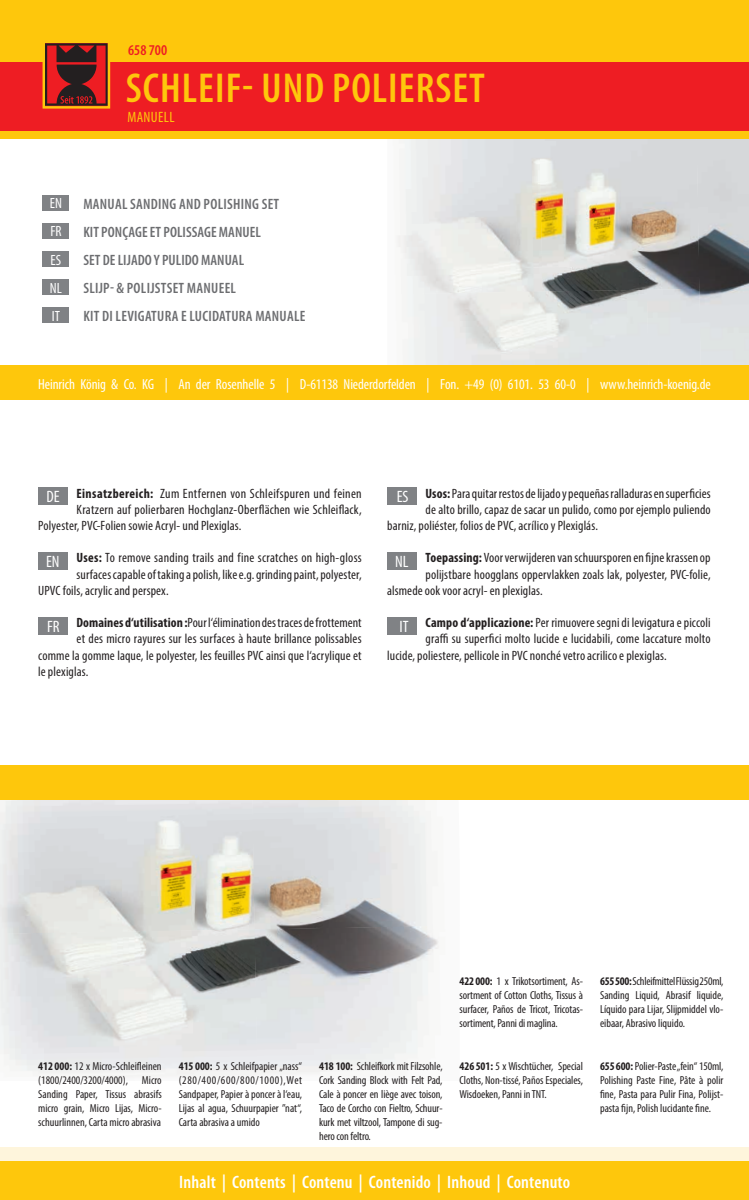
<style>
.page{position:relative;width:749px;height:1200px;background:#fff}
.page>*{position:absolute;margin:0;border:0;box-sizing:border-box;transform-origin:0 0}
.t1{font:600 condensed 42px "Myriad Pro";letter-spacing:.025em;color:#fec70c}
.t2{font:600 condensed 18px "Myriad Pro";letter-spacing:.01em;color:#fff}
.t3{font:condensed 16.5px "Myriad Pro";color:#fff}
.t4{font:600 condensed 15px "Myriad Pro";letter-spacing:.02em;color:#6c6d70}
.t5{font:condensed 15px "Myriad Pro";letter-spacing:.025em;color:#fec70c}
.t6{font:600 condensed 15px "Myriad Pro";letter-spacing:.005em;color:#ee1d23}
.t7{font:condensed 14.85px "Myriad Pro";color:#fff}
.t8{font:condensed 14.7px "Myriad Pro";letter-spacing:-.005em;color:#fff}
.t9{font:condensed 13.5px "Myriad Pro";letter-spacing:.01em;color:#231f20}
.t10{font:condensed 11.7px/14px "Myriad Pro";letter-spacing:-.005em;color:#231f20;text-align:justify}
.s1{font-weight:700}
</style>
<div class="page">
<img style="left:0;top:799px;width:252px;height:129px">
<img style="left:252px;top:799px;width:207px;height:129px">
<img style="left:0;top:928px;width:254px;height:150px">
<img style="left:254px;top:925px;width:205px;height:150px">
<img style="left:387px;top:138px;width:152px;height:151px">
<img style="left:539px;top:138px;width:157px;height:151px">
<img style="left:696px;top:138px;width:52px;height:228px">
<img style="left:387px;top:289px;width:259px;height:77px">
<img style="left:646px;top:288px;width:55px;height:78px">
<div style="left:0;top:0;width:748px;height:138px;background:#fec70c"></div>
<div style="left:0;top:62px;width:748px;height:68px;background:#ee1d23"></div>
<svg style="left:42px;top:43px;width:69px;height:66px"></svg>
<div style="left:43px;top:195px;width:26px;height:16px;background:#808285"></div>
<div style="left:43px;top:223px;width:26px;height:16px;background:#808285"></div>
<div style="left:43px;top:251px;width:26px;height:16px;background:#808285"></div>
<div style="left:43px;top:307px;width:26px;height:16px;background:#808285"></div>
<div style="left:43px;top:279px;width:26px;height:16px;background:#808285"></div>
<div style="left:0;top:366px;width:748px;height:34px;background:#fec70c"></div>
<div style="left:38px;top:551px;width:30px;height:18px;background:#808285"></div>
<div style="left:38px;top:487px;width:30px;height:18px;background:#808285"></div>
<div style="left:38px;top:616px;width:30px;height:18px;background:#808285"></div>
<div style="left:387px;top:487px;width:30px;height:18px;background:#808285"></div>
<div style="left:387px;top:551px;width:30px;height:18px;background:#808285"></div>
<div style="left:387px;top:616px;width:30px;height:18px;background:#808285"></div>
<div style="left:0;top:765px;width:748px;height:34px;background:#fec70c"></div>
<div style="left:0;top:1147px;width:748px;height:52px;background:#fef5dc"></div>
<div style="left:0;top:1161px;width:748px;height:38px;background:#fec70c"></div>
<p class="t6" style="left:128px;top:42px;width:41px">658 700</p>
<h1 class="t1" style="left:126px;top:65px;width:360px">SCHLEIF- UND POLIERSET</h1>
<p class="t5" style="left:127px;top:108px;width:49px">MANUELL</p>
<p class="t7" style="left:50px;top:194px;width:14px">EN</p>
<p class="t4" style="left:83px;top:195px;width:197px">MANUAL SANDING AND POLISHING SET</p>
<p class="t7" style="left:50px;top:222px;width:13px">FR</p>
<p class="t4" style="left:83px;top:223px;width:179px">KIT PONÇAGE ET POLISSAGE MANUEL</p>
<p class="t7" style="left:51px;top:250px;width:12px">ES</p>
<p class="t4" style="left:83px;top:251px;width:162px">SET DE LIJADO Y PULIDO MANUAL</p>
<p class="t7" style="left:50px;top:278px;width:14px">NL</p>
<p class="t4" style="left:83px;top:279px;width:154px">SLIJP- &amp; POLIJSTSET MANUEEL</p>
<p class="t7" style="left:52px;top:306px;width:10px">IT</p>
<p class="t4" style="left:83px;top:307px;width:223px">KIT DI LEVIGATURA E LUCIDATURA MANUALE</p>
<p class="t8" style="left:38px;top:375px;width:673px">Heinrich König &amp; Co. KG | An der Rosenhelle 5 | D-61138 Niederdorfelden | Fon. +49 (0) 6101. 53 60-0 | www.heinrich-koenig.de</p>
<p class="t9" style="left:77px;top:485px;width:286px"><span class="s1">Einsatzbereich:</span> Zum Entfernen von Schleifspuren und feinen</p>
<p class="t9" style="left:77px;top:501px;width:286px">Kratzern auf polierbaren Hochglanz-Oberflächen wie Schleiflack,</p>
<p class="t9" style="left:38px;top:517px;width:204px">Polyester, PVC-Folien sowie Acryl- und Plexiglas.</p>
<p class="t9" style="left:77px;top:549px;width:286px"><span class="s1">Uses:</span> To remove sanding trails and fine scratches on high-gloss</p>
<p class="t9" style="left:77px;top:566px;width:286px">surfaces capable of taking a polish, like e.g. grinding paint, polyester,</p>
<p class="t9" style="left:38px;top:582px;width:132px">UPVC foils, acrylic and perspex.</p>
<p class="t9" style="left:77px;top:614px;width:286px"><span class="s1">Domaines d‘utilisation :</span>Pour l‘élimination des traces de frottement</p>
<p class="t9" style="left:77px;top:630px;width:286px">et des micro rayures sur les surfaces à haute brillance polissables</p>
<p class="t9" style="left:38px;top:647px;width:325px">comme la gomme laque, le polyester, les feuilles PVC ainsi que l‘acrylique et</p>
<p class="t9" style="left:38px;top:663px;width:52px">le plexiglas.</p>
<p class="t3" style="left:46px;top:487px;width:15px">DE</p>
<p class="t3" style="left:46px;top:551px;width:15px">EN</p>
<p class="t3" style="left:47px;top:616px;width:14px">FR</p>
<p class="t9" style="left:425px;top:485px;width:286px"><span class="s1">Usos:</span> Para quitar restos de lijado y pequeñas ralladuras en superficies</p>
<p class="t9" style="left:425px;top:501px;width:286px">de alto brillo, capaz de sacar un pulido, como por ejemplo puliendo</p>
<p class="t9" style="left:387px;top:517px;width:212px">barniz, poliéster, folios de PVC, acrílico y Plexiglás.</p>
<p class="t9" style="left:425px;top:549px;width:286px"><span class="s1">Toepassing:</span> Voor verwijderen van schuursporen en fijne krassen op</p>
<p class="t9" style="left:425px;top:566px;width:286px">polijstbare hoogglans oppervlakken zoals lak, polyester, PVC-folie,</p>
<p class="t9" style="left:387px;top:582px;width:157px">alsmede ook voor acryl- en plexiglas.</p>
<p class="t9" style="left:425px;top:614px;width:286px"><span class="s1">Campo d‘applicazione:</span> Per rimuovere segni di levigatura e piccoli</p>
<p class="t9" style="left:425px;top:630px;width:286px">graffi su superfici molto lucide e lucidabili, come laccature molto</p>
<p class="t9" style="left:387px;top:647px;width:281px">lucide, poliestere, pellicole in PVC nonché vetro acrilico e plexiglas.</p>
<p class="t3" style="left:396px;top:487px;width:13px">ES</p>
<p class="t3" style="left:395px;top:551px;width:15px">NL</p>
<p class="t3" style="left:399px;top:616px;width:11px">IT</p>
<p class="t10" style="left:459px;top:973px;width:125px"><span class="s1">422 000:</span> 1 x Trikotsortiment, As&shy;sortment of Cotton Cloths, Tissus à surfacer, Paños de Tricot, Tricotas&shy;sortiment, Panni di maglina.</p>
<p class="t10" style="left:600px;top:973px;width:125px"><span class="s1">655 500:</span> Schleifmittel Flüssig 250ml, Sanding Liquid, Abrasif liquide, Líquido para Lijar, Slijpmiddel vlo&shy;eibaar, Abrasivo liquido.</p>
<p class="t10" style="left:600px;top:1058px;width:125px"><span class="s1">655 600:</span> Polier-Paste „fein“ 150ml, Polishing Paste Fine, Pâte à polir fine, Pasta para Pulir Fina, Polijst&shy;pasta fijn, Polish lucidante fine.</p>
<p class="t10" style="left:38px;top:1059px;width:125px"><span class="s1">412 000:</span> 12 x Micro-Schleifleinen (1800/2400/3200/4000), Micro Sanding Paper, Tissus abrasifs micro grain, Micro Lijas, Micro&shy;schuurlinnen, Carta micro abrasiva</p>
<p class="t10" style="left:319px;top:1058px;width:125px"><span class="s1">418 100:</span> Schleifkork mit Filzsohle, Cork Sanding Block with Felt Pad, Cale à poncer en liège avec toison, Taco de Corcho con Fieltro, Schuur&shy;kurk met viltzool, Tampone di sug&shy;hero con feltro.</p>
<p class="t10" style="left:179px;top:1058px;width:125px"><span class="s1">415 000:</span> 5 x Schleifpapier „nass“ (280/400/600/800/1000),Wet Sandpaper, Papier à poncer à l‘eau, Lijas al agua, Schuurpapier ”nat“, Carta abrasiva a umido</p>
<p class="t10" style="left:459px;top:1058px;width:125px"><span class="s1">426 501:</span> 5 x Wischtücher, Special Cloths, Non-tissé, Paños Especiales, Wisdoeken, Panni in TNT.</p>
<h2 class="t2" style="left:179px;top:1171px;width:392px">Inhalt | Contents | Contenu | Contenido | Inhoud | Contenuto</h2>
</div>
